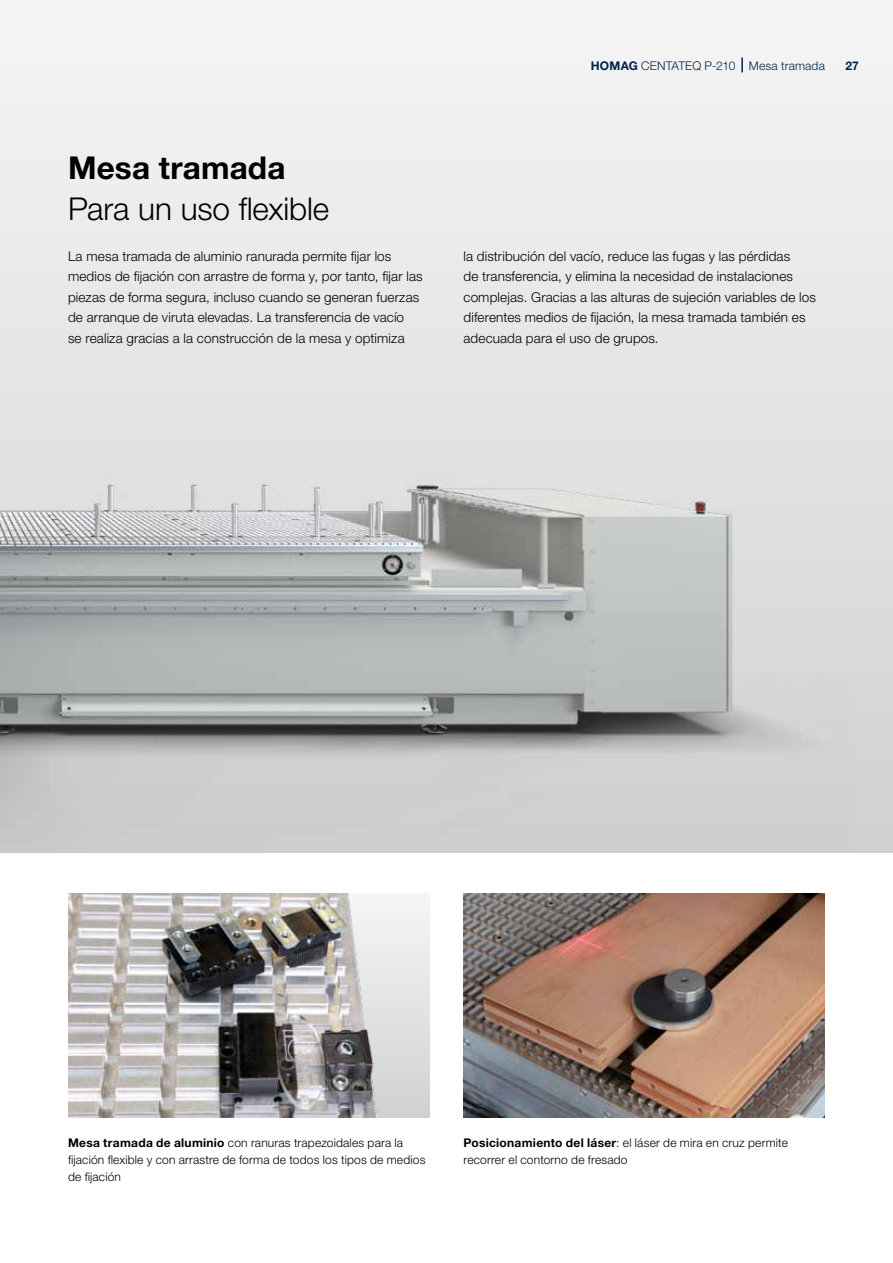
<style>
.page{position:relative;width:893px;height:1263px;background:#fff}
.page>*{position:absolute;margin:0;border:0;box-sizing:border-box;transform-origin:0 0}
.t1{font:300 31.5px "Helvetica Neue LTW1 G";letter-spacing:-.005em;color:#000}
.t2{font:700 31.5px "Helvetica Neue LTW1 G";letter-spacing:.005em;color:#000}
.t3{font:300 13.5px/20.4px "Helvetica Neue LTW1 G";letter-spacing:.01em;color:#000}
.t4{font:300 12px/17.2px "Helvetica Neue LTW1 G";letter-spacing:.015em;color:#000}
.t5{font:300 12px "Helvetica Neue LTW1 G";letter-spacing:.01em;color:#00234a}
.t6{font:700 12px "Helvetica Neue LTW1 G";color:#00234a}
.s1{font-weight:700}
</style>
<div class="page">
<img style="left:68px;top:893px;width:361px;height:225px">
<img style="left:463px;top:893px;width:362px;height:225px">
<img style="left:0;top:11px;width:893px;height:842px">
<svg style="left:741px;top:58px;width:2px;height:14px"></svg>
<p class="t5" style="left:591px;top:58px;width:236px"><span class="s1">HOMAG</span> CENTATEQ P-210 Mesa tramada</p>
<p class="t6" style="left:845px;top:58px;width:15px">27</p>
<h1 class="t2" style="left:68px;top:149px;width:219px">Mesa tramada</h1>
<h1 class="t1" style="left:68px;top:190px;width:263px">Para un uso flexible</h1>
<p class="t3" style="left:68px;top:246px;width:356px">La mesa tramada de aluminio ranurada permite fijar los medios de fijación con arrastre de forma y, por tanto, fijar las piezas de forma segura, incluso cuando se generan fuerzas de arranque de viruta elevadas. La transferencia de vacío<br>se realiza gracias a la construcción de la mesa y optimiza</p>
<p class="t3" style="left:463px;top:246px;width:354px">la distribución del vacío, reduce las fugas y las pérdidas<br>de transferencia, y elimina la necesidad de instalaciones complejas. Gracias a las alturas de sujeción variables de los diferentes medios de fijación, la mesa tramada también es adecuada para el uso de grupos.</p>
<p class="t4" style="left:68px;top:1134px;width:359px"><span class="s1">Mesa tramada de aluminio</span> con ranuras trapezoidales para la fijación flexible y con arrastre de forma de todos los tipos de medios de fijación</p>
<p class="t4" style="left:463px;top:1134px;width:326px"><span class="s1">Posicionamiento del láser</span>: el láser de mira en cruz permite recorrer el contorno de fresado</p>
</div>
